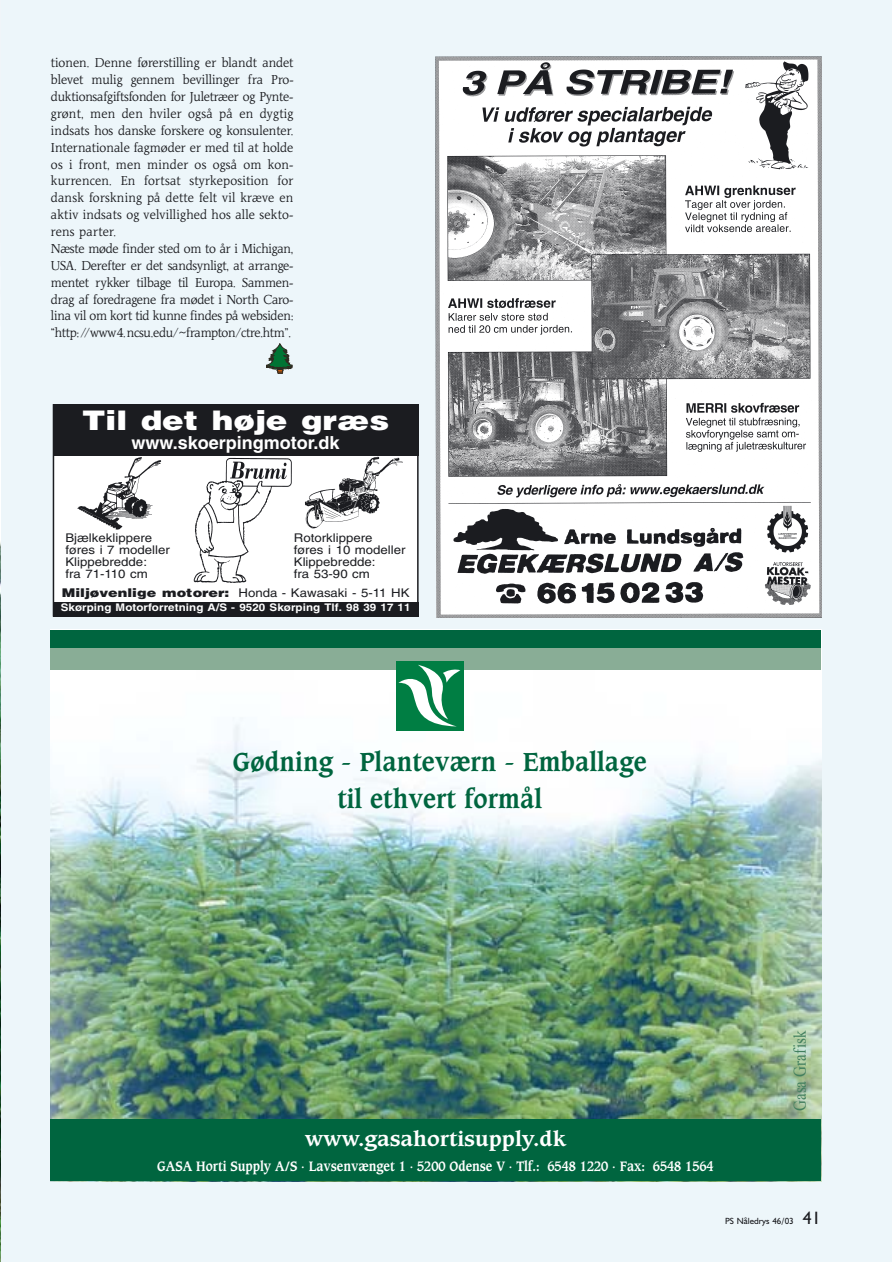
<style>
.page{position:relative;width:892px;height:1262px;background:#fff}
.page>*{position:absolute;margin:0;border:0;box-sizing:border-box;transform-origin:0 0}
.t1{font:900 27px "Helvetica";color:#fff;scale:1.2 1}
.t2{font:700 25.2px/37.5px "Caxton";letter-spacing:.005em;color:#00653f;text-align:center;scale:.95 1}
.t3{font:700 19.5px "Caxton";color:#fff;scale:1.1 1}
.t4{font:700 18px "Helvetica";color:#fff}
.t5{font:18px "Times New Roman";color:#427f5e;scale:.83 1}
.t6{font:13.5px/16.8px "Jante T";color:#1b1c20}
.t7{font:700 13.2px "Caxton";color:#fff;scale:.91 1}
.t8{font:12px/12px "Helvetica";color:#1b1c20;scale:1.1 1}
.t9{font:700 10.5px "Helvetica";letter-spacing:.01em;color:#fff;scale:1.1 1}
.t10{font:9px "Humanist 521 BT";color:#1b1c20}
.s1{font-weight:900}
.s2{font-size:18px}
</style>
<div class="page">
<img style="left:0;top:0;width:891px;height:1262px">
<p class="t6" style="left:51px;top:55px;width:244px">tionen. Denne førerstilling er blandt andet blevet mulig gennem bevillinger fra Pro&shy;duktionsafgiftsfonden for Juletræer og Pynte&shy;grønt, men den hviler også på en dygtig indsats hos danske forskere og konsulenter.<br>Internationale fagmøder er med til at holde os i front, men minder os også om kon&shy;kurrencen. En fortsat styrkeposition for dansk forskning på dette felt vil kræve en aktiv indsats og velvillighed hos alle sekto&shy;rens parter.<br>Næste møde finder sted om to år i Michigan, USA. Derefter er det sandsynligt, at arrange&shy;mentet rykker tilbage til Europa. Sammen&shy;drag af foredragene fra mødet i North Caro&shy;lina vil om kort tid kunne findes på websiden: “http://www4.ncsu.edu/~frampton/ctre.htm”.</p>
<h1 class="t1" style="left:82px;top:410px;width:257px">Til det høje græs</h1>
<h3 class="t4" style="left:132px;top:436px;width:209px">www.skoerpingmotor.dk</h3>
<p class="t8" style="left:65px;top:533px;width:96px">Bjælkeklippere føres i 7 modeller<br>Klippebredde:<br>fra 71-110 cm</p>
<p class="t8" style="left:294px;top:533px;width:103px">Rotorklippere<br>føres i 10 modeller<br>Klippebredde:<br>fra 53-90 cm</p>
<p class="t8" style="left:62px;top:588px;width:317px"><span class="s1">Miljøvenlige motorer:</span> Honda - Kawasaki - 5-11 HK</p>
<p class="t9" style="left:61px;top:604px;width:319px">Skørping Motorforretning A/S - 9520 Skørping Tlf. 98 39 17 11</p>
<h2 class="t2" style="left:233px;top:745px;width:437px">Gødning - Planteværn - Emballage til ethvert formål</h2>
<h3 class="t3" style="left:305px;top:1130px;width:239px">www.gasahortisupply.dk</h3>
<p class="t7" style="left:157px;top:1160px;width:613px">GASA Horti Supply A/S · Lavsenvænget 1 · 5200 Odense V · Tlf.: 6548 1220 · Fax: 6548 1564</p>
<h3 class="t5" style="left:793px;top:1111px;width:98px;rotate:-90deg">Gasa Grafisk</h3>
<p class="t10" style="left:725px;top:1217px;width:97px">PS Nåledrys 46/03 <span class="s2">41</span></p>
</div>
